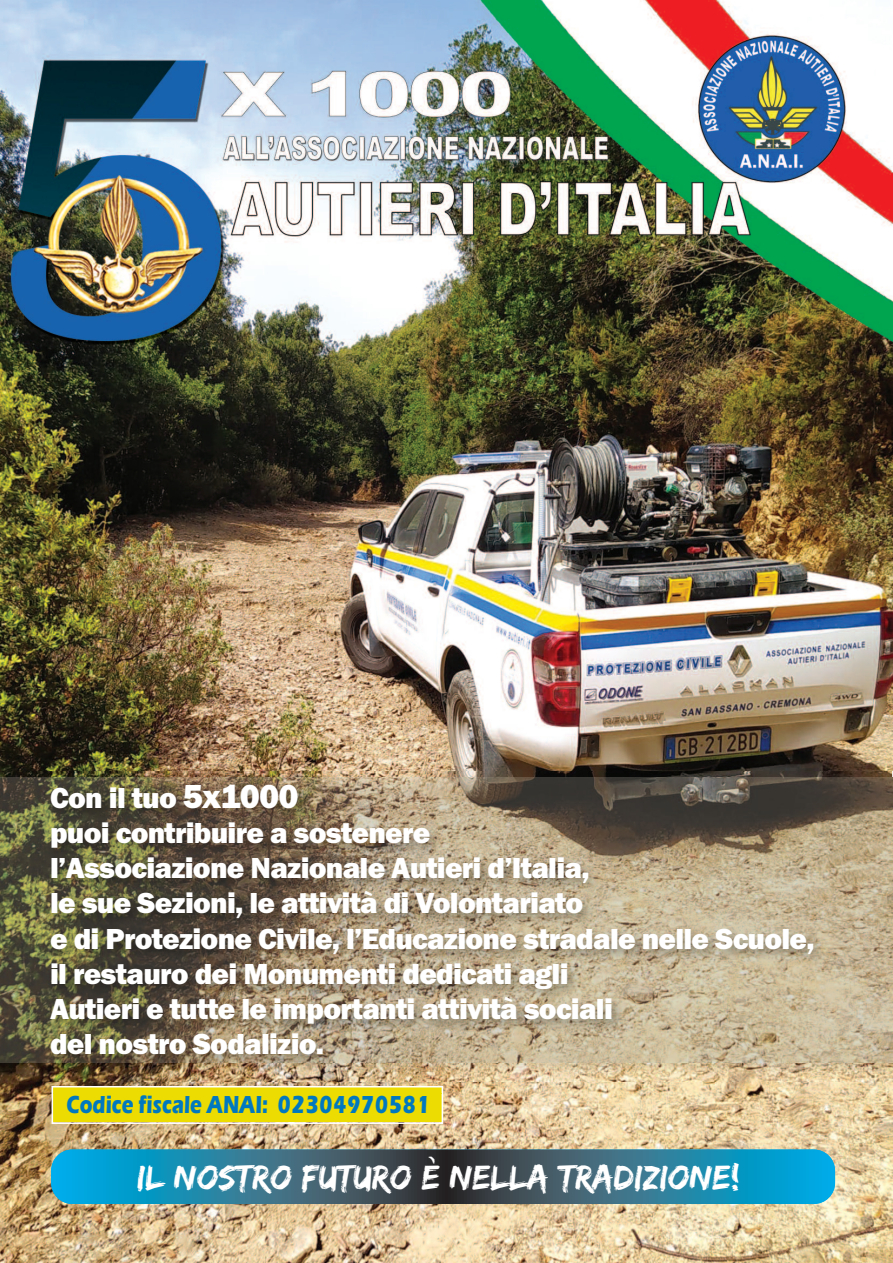
<style>
.page{position:relative;width:893px;height:1263px;background:#fff}
.page>*{position:absolute;margin:0;border:0;box-sizing:border-box;transform-origin:0 0}
.t1{font:36px "Edo SZ";color:#fff}
.t2{font:800 30px/35.1px "Franklin Gothic";letter-spacing:-.025em;color:#fff}
.t3{font:700 25.5px "Eras ITC";color:#0078c0;scale:.78 1}
.s1{font-size:34.5px}
</style>
<div class="page">
<img style="left:0;top:0;width:892px;height:1263px">
<div style="left:53px;top:1087px;width:389px;height:35px;background:#ecdc01"></div>
<div style="left:52px;top:1086px;width:391px;height:38px;border:2px solid #fff"></div>
<svg style="left:51px;top:1149px;width:784px;height:55px;background:#28758f"></svg>
<img style="left:863px;top:777px;width:30px;height:304px">
<img style="left:0;top:777px;width:30px;height:285px">
<img style="left:30px;top:772px;width:833px;height:321px">
<img style="left:52px;top:1086px;width:391px;height:7px">
<p class="t2" style="left:50px;top:780px;width:766px">Con il tuo <span class="s1">5x1000<br></span>puoi contribuire a sostenere<br>l’Associazione Nazionale Autieri d’Italia,<br>le sue Sezioni, le attività di Volontariato<br>e di Protezione Civile, l’Educazione stradale nelle Scuole, il restauro dei Monumenti dedicati agli<br>Autieri e tutte le importanti attività sociali<br>del nostro Sodalizio.</p>
<p class="t3" style="left:67px;top:1089px;width:467px">Codice fiscale ANAI: 02304970581</p>
<p class="t1" style="left:137px;top:1155px;width:605px">IL NOSTRO FUTURO È NELLA TRADIZIONE!</p>
</div>
